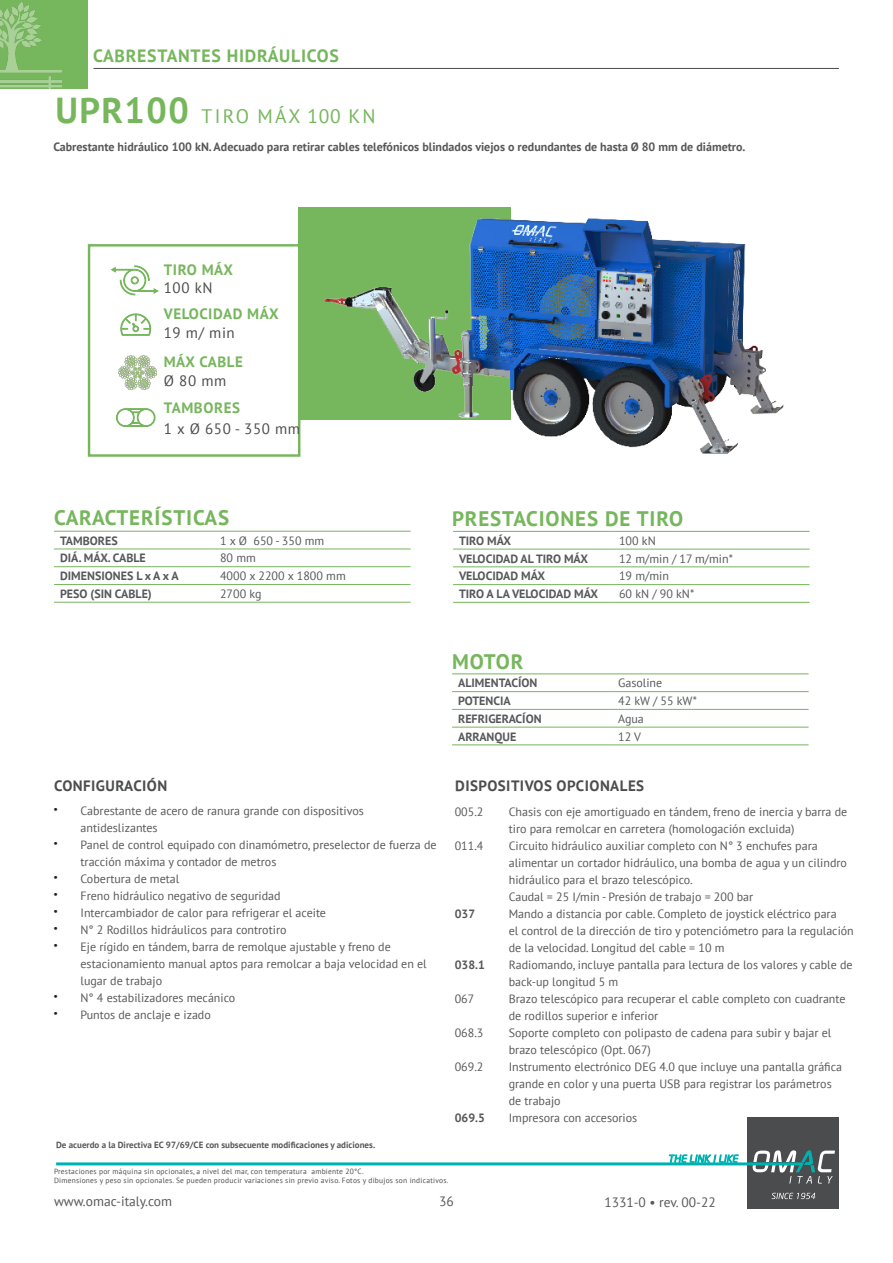
<style>
.page{position:relative;width:893px;height:1263px;background:#fff}
.page>*{position:absolute;margin:0;border:0;box-sizing:border-box;transform-origin:0 0}
.t1{font:700 21px "PT Sans";letter-spacing:.04em;color:#76b65c}
.t2{font:19.5px "PT Sans";letter-spacing:.105em;color:#76b65c}
.t3{font:700 17.85px "PT Sans";letter-spacing:.04em;color:#76b65c}
.t4{font:700 15px "PT Sans";letter-spacing:.04em;color:#76b65c}
.t5{font:700 15px "PT Sans";letter-spacing:.03em;color:#4c4d4e}
.t6{font:15px "PT Sans";letter-spacing:.04em;color:#4b4c4d}
.t7{font:13.5px "PT Sans";color:#57585a}
.t8{font:12px/17px "PT Sans";color:#57585a}
.t9{font:700 12px "PT Sans";color:#57585a}
.t10{font:700 9px "PT Sans";color:#57585a}
.t11{font:7.5px "PT Sans";letter-spacing:.03em;color:#4c4d4e}
.s1{font-weight:700;font-size:36px}
.s2{font-weight:700;font-size:18px;color:#231f20}
</style>
<div class="page">
<div style="left:0;top:0;width:88px;height:88px;background:#76b65c"></div>
<hr style="left:93px;top:68px;width:746px;height:1px;background:#4b4c4d">
<svg style="left:110px;top:265px;width:49px;height:31px"></svg>
<svg style="left:120px;top:313px;width:32px;height:23px"></svg>
<svg style="left:116px;top:408px;width:40px;height:19px"></svg>
<img style="left:0;top:1px;width:62px;height:89px">
<div style="left:88px;top:244px;width:212px;height:213px;border:2px solid #76b65c"></div>
<div style="left:298px;top:207px;width:213px;height:213px;background:#76b65c"></div>
<img style="left:118px;top:356px;width:39px;height:33px">
<div style="left:747px;top:1117px;width:92px;height:92px;background:#4b4c4d"></div>
<svg style="left:771px;top:1193px;width:44px;height:6px"></svg>
<svg style="left:56px;top:1150px;width:779px;height:33px"></svg>
<hr style="left:54px;top:531px;width:160px;height:1px;background:#76b65c">
<hr style="left:214px;top:531px;width:197px;height:1px;background:#76b65c">
<hr style="left:54px;top:549px;width:160px;height:1px;background:#76b65c">
<hr style="left:214px;top:549px;width:197px;height:1px;background:#76b65c">
<hr style="left:54px;top:566px;width:160px;height:1px;background:#76b65c">
<hr style="left:214px;top:566px;width:197px;height:1px;background:#76b65c">
<hr style="left:54px;top:584px;width:160px;height:1px;background:#76b65c">
<hr style="left:214px;top:584px;width:197px;height:1px;background:#76b65c">
<hr style="left:54px;top:602px;width:160px;height:1px;background:#76b65c">
<hr style="left:214px;top:602px;width:197px;height:1px;background:#76b65c">
<hr style="left:453px;top:531px;width:160px;height:1px;background:#76b65c">
<hr style="left:613px;top:531px;width:197px;height:1px;background:#76b65c">
<hr style="left:453px;top:549px;width:160px;height:1px;background:#76b65c">
<hr style="left:613px;top:549px;width:197px;height:1px;background:#76b65c">
<hr style="left:453px;top:567px;width:160px;height:1px;background:#76b65c">
<hr style="left:613px;top:567px;width:197px;height:1px;background:#76b65c">
<hr style="left:453px;top:584px;width:160px;height:1px;background:#76b65c">
<hr style="left:613px;top:584px;width:197px;height:1px;background:#76b65c">
<hr style="left:453px;top:602px;width:160px;height:1px;background:#76b65c">
<hr style="left:613px;top:602px;width:197px;height:1px;background:#76b65c">
<hr style="left:452px;top:674px;width:160px;height:1px;background:#76b65c">
<hr style="left:612px;top:674px;width:197px;height:1px;background:#76b65c">
<hr style="left:452px;top:691px;width:160px;height:1px;background:#76b65c">
<hr style="left:612px;top:691px;width:197px;height:1px;background:#76b65c">
<hr style="left:452px;top:709px;width:160px;height:1px;background:#76b65c">
<hr style="left:612px;top:709px;width:197px;height:1px;background:#76b65c">
<hr style="left:452px;top:727px;width:160px;height:1px;background:#76b65c">
<hr style="left:612px;top:727px;width:197px;height:1px;background:#76b65c">
<hr style="left:452px;top:745px;width:160px;height:1px;background:#76b65c">
<hr style="left:612px;top:745px;width:197px;height:1px;background:#76b65c">
<img style="left:324px;top:218px;width:460px;height:236px">
<p class="t3" style="left:93px;top:44px;width:247px">CABRESTANTES HIDRÁULICOS</p>
<p class="t2" style="left:55px;top:103px;width:322px"><span class="s1">UPR100</span> TIRO MÁX 100 KN</p>
<p class="t9" style="left:53px;top:139px;width:694px">Cabrestante hidráulico 100 kN. Adecuado para retirar cables telefónicos blindados viejos o redundantes de hasta Ø 80 mm de diámetro.</p>
<p class="t4" style="left:164px;top:259px;width:71px">TIRO MÁX</p>
<p class="t4" style="left:164px;top:304px;width:116px">VELOCIDAD MÁX</p>
<p class="t4" style="left:164px;top:352px;width:81px">MÁX CABLE</p>
<p class="t4" style="left:164px;top:398px;width:78px">TAMBORES</p>
<p class="t6" style="left:164px;top:278px;width:50px">100 kN</p>
<p class="t6" style="left:164px;top:323px;width:73px">19 m/ min</p>
<p class="t6" style="left:164px;top:371px;width:64px">Ø 80 mm</p>
<p class="t6" style="left:164px;top:419px;width:138px">1 x Ø 650 - 350 mm</p>
<p class="t1" style="left:54px;top:504px;width:177px">CARACTERÍSTICAS</p>
<p class="t9" style="left:60px;top:533px;width:59px">TAMBORES</p>
<p class="t8" style="left:220px;top:532px;width:106px">1 x Ø 650 - 350 mm</p>
<p class="t9" style="left:60px;top:550px;width:87px">DIÁ. MÁX. CABLE</p>
<p class="t8" style="left:220px;top:549px;width:37px">80 mm</p>
<p class="t9" style="left:60px;top:568px;width:120px">DIMENSIONES L x A x A</p>
<p class="t8" style="left:220px;top:567px;width:127px">4000 x 2200 x 1800 mm</p>
<p class="t9" style="left:60px;top:586px;width:93px">PESO (SIN CABLE)</p>
<p class="t8" style="left:220px;top:585px;width:43px">2700 kg</p>
<p class="t1" style="left:452px;top:505px;width:233px">PRESTACIONES DE TIRO</p>
<p class="t9" style="left:459px;top:533px;width:54px">TIRO MÁX</p>
<p class="t8" style="left:619px;top:532px;width:38px">100 kN</p>
<p class="t9" style="left:459px;top:550px;width:131px">VELOCIDAD AL TIRO MÁX</p>
<p class="t8" style="left:619px;top:550px;width:115px">12 m/min / 17 m/min*</p>
<p class="t9" style="left:459px;top:568px;width:88px">VELOCIDAD MÁX</p>
<p class="t8" style="left:619px;top:567px;width:51px">19 m/min</p>
<p class="t9" style="left:459px;top:586px;width:141px">TIRO A LA VELOCIDAD MÁX</p>
<p class="t8" style="left:619px;top:585px;width:77px">60 kN / 90 kN*</p>
<p class="t1" style="left:452px;top:648px;width:73px">MOTOR</p>
<p class="t9" style="left:458px;top:675px;width:81px">ALIMENTACÍON</p>
<p class="t8" style="left:618px;top:674px;width:46px">Gasoline</p>
<p class="t9" style="left:458px;top:693px;width:54px">POTENCIA</p>
<p class="t8" style="left:618px;top:692px;width:81px">42 kW / 55 kW*</p>
<p class="t9" style="left:458px;top:711px;width:85px">REFRIGERACÍON</p>
<p class="t8" style="left:618px;top:710px;width:27px">Agua</p>
<p class="t9" style="left:458px;top:728px;width:60px">ARRANQUE</p>
<p class="t8" style="left:618px;top:728px;width:24px">12 V</p>
<p class="t5" style="left:54px;top:776px;width:115px">CONFIGURACIÓN</p>
<p class="t5" style="left:455px;top:776px;width:190px">DISPOSITIVOS OPCIONALES</p>
<p class="t8" style="left:81px;top:802px;width:285px;text-indent:-27px"><span class="s2">·</span> Cabrestante de acero de ranura grande con dispositivos antideslizantes</p>
<p class="t8" style="left:81px;top:836px;width:358px;text-indent:-27px"><span class="s2">·</span> Panel de control equipado con dinamómetro, preselector de fuerza de tracción máxima y contador de metros</p>
<p class="t8" style="left:54px;top:870px;width:127px"><span class="s2">·</span> Cobertura de metal</p>
<p class="t8" style="left:54px;top:887px;width:229px"><span class="s2">·</span> Freno hidráulico negativo de seguridad</p>
<p class="t8" style="left:54px;top:904px;width:274px"><span class="s2">·</span> Intercambiador de calor para refrigerar el aceite</p>
<p class="t8" style="left:54px;top:921px;width:234px"><span class="s2">·</span> N° 2 Rodillos hidráulicos para controtiro</p>
<p class="t8" style="left:81px;top:938px;width:348px;text-indent:-27px"><span class="s2">·</span> Eje rígido en tándem, barra de remolque ajustable y freno de estacionamiento manual aptos para remolcar a baja velocidad en el lugar de trabajo</p>
<p class="t8" style="left:54px;top:989px;width:183px"><span class="s2">·</span> N° 4 estabilizadores mecánico</p>
<p class="t8" style="left:54px;top:1006px;width:159px"><span class="s2">·</span> Puntos de anclaje e izado</p>
<p class="t10" style="left:56px;top:1138px;width:321px">De acuerdo a la Directiva EC 97/69/CE con subsecuente modificaciones y adiciones.</p>
<p class="t8" style="left:455px;top:803px;width:30px">005.2</p>
<p class="t8" style="left:509px;top:803px;width:340px">Chasis con eje amortiguado en tándem, freno de inercia y barra de tiro para remolcar en carretera (homologación excluida)</p>
<p class="t8" style="left:455px;top:837px;width:30px">011.4</p>
<p class="t8" style="left:509px;top:837px;width:340px">Circuito hidráulico auxiliar completo con N° 3 enchufes para alimentar un cortador hidráulico, una bomba de agua y un cilindro hidráulico para el brazo telescópico.</p>
<p class="t8" style="left:509px;top:888px;width:246px">Caudal = 25 I/min - Presión de trabajo = 200 bar</p>
<p class="t9" style="left:455px;top:906px;width:22px">037</p>
<p class="t8" style="left:509px;top:905px;width:347px">Mando a distancia por cable. Completo de joystick eléctrico para<br>el control de la dirección de tiro y potenciómetro para la regulación de la velocidad. Longitud del cable = 10 m</p>
<p class="t9" style="left:455px;top:957px;width:32px">038.1</p>
<p class="t8" style="left:509px;top:956px;width:345px">Radiomando, incluye pantalla para lectura de los valores y cable de back-up longitud 5 m</p>
<p class="t8" style="left:455px;top:990px;width:21px">067</p>
<p class="t8" style="left:509px;top:990px;width:338px">Brazo telescópico para recuperar el cable completo con cuadrante de rodillos superior e inferior</p>
<p class="t8" style="left:455px;top:1024px;width:30px">068.3</p>
<p class="t8" style="left:509px;top:1024px;width:324px">Soporte completo con polipasto de cadena para subir y bajar el brazo telescópico (Opt. 067)</p>
<p class="t8" style="left:455px;top:1058px;width:30px">069.2</p>
<p class="t8" style="left:509px;top:1058px;width:335px">Instrumento electrónico DEG 4.0 que incluye una pantalla gráfica grande en color y una puerta USB para registrar los parámetros de trabajo</p>
<p class="t9" style="left:455px;top:1110px;width:32px">069.5</p>
<p class="t8" style="left:509px;top:1109px;width:130px">Impresora con accesorios</p>
<p class="t11" style="left:54px;top:1167px;width:311px">Prestaciones por máquina sin opcionales, a nivel del mar, con temperatura ambiente 20°C.</p>
<p class="t11" style="left:54px;top:1176px;width:396px">Dimensiones y peso sin opcionales. Se pueden producir variaciones sin previo aviso. Fotos y dibujos son indicativos.</p>
<p class="t7" style="left:54px;top:1192px;width:120px">www.omac-italy.com</p>
<p class="t7" style="left:439px;top:1192px;width:16px">36</p>
<p class="t7" style="left:604px;top:1193px;width:113px">1331-0 • rev. 00-22</p>
</div>
